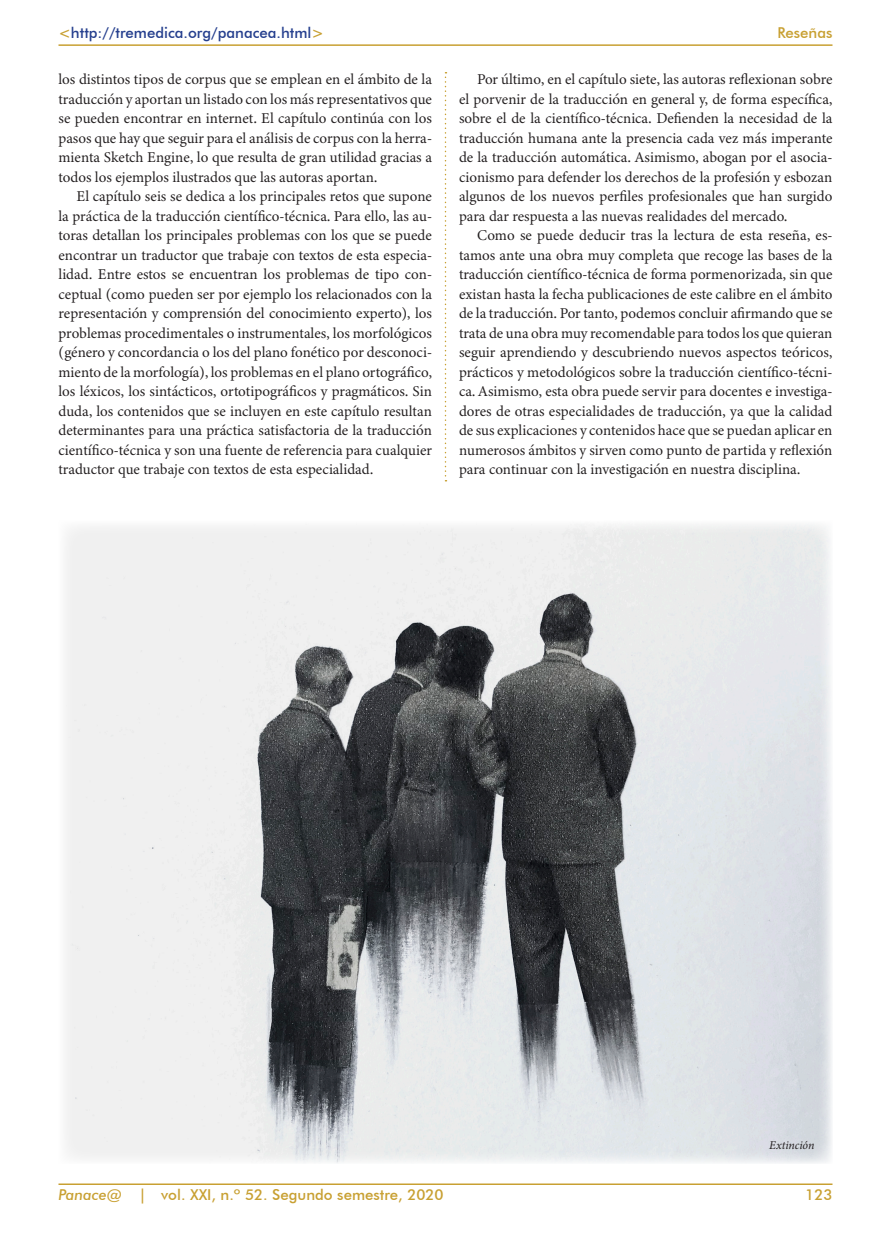
<style>
.page{position:relative;width:891px;height:1260px;background:#fff}
.page>*{position:absolute;margin:0;border:0;box-sizing:border-box;transform-origin:0 0}
.t1{font:15px/19.5px "Minion 3";letter-spacing:-.005em;color:#231f20;text-align:justify}
.t2{font:500 15px "Futura BT";color:#c8a032}
.t3{font:500 15px "Futura BT";color:#253f8e}
.Nombre_del_grabado{font:italic 12px "Minion Pro";color:#231f20}
.s1{color:#c8a032}
.s2{font-style:italic}
</style>
<div class="page">
<hr style="left:58px;top:1184px;width:774px;height:1px;background:#c8a032">
<hr style="left:58px;top:44px;width:774px;height:2px;background:#c8a032">
<svg style="left:445px;top:72px;width:2px;height:410px"></svg>
<img style="left:66px;top:524px;width:766px;height:639px">
<p class="t3" style="left:58px;top:24px;width:267px"><span class="s1">&lt;</span>http://tremedica.org/panacea.html<span class="s1">&gt;</span></p>
<p class="t2" style="left:777px;top:24px;width:57px">Reseñas</p>
<p class="t1" style="left:58px;top:69px;width:375px">los distintos tipos de corpus que se emplean en el ámbito de la traducción y aportan un listado con los más representativos que se pueden encontrar en internet. El capítulo continúa con los pasos que hay que seguir para el análisis de corpus con la herra&shy;mienta Sketch Engine, lo que resulta de gran utilidad gracias a todos los ejemplos ilustrados que las autoras aportan.</p>
<p class="t1" style="left:58px;top:186px;width:375px;text-indent:18px">El capítulo seis se dedica a los principales retos que supone la práctica de la traducción científico-técnica. Para ello, las au&shy;toras detallan los principales problemas con los que se puede encontrar un traductor que trabaje con textos de esta especia&shy;lidad. Entre estos se encuentran los problemas de tipo con&shy;ceptual (como pueden ser por ejemplo los relacionados con la representación y comprensión del conocimiento experto), los problemas procedimentales o instrumentales, los morfológicos (género y concordancia o los del plano fonético por desconoci&shy;miento de la morfología), los problemas en el plano ortográfico, los léxicos, los sintácticos, ortotipográficos y pragmáticos. Sin duda, los contenidos que se incluyen en este capítulo resultan determinantes para una práctica satisfactoria de la traducción científico-técnica y son una fuente de referencia para cualquier traductor que trabaje con textos de esta especialidad.</p>
<p class="t1" style="left:459px;top:69px;width:375px;text-indent:18px">Por último, en el capítulo siete, las autoras reflexionan sobre el porvenir de la traducción en general y, de forma específica, sobre el de la científico-técnica. Defienden la necesidad de la traducción humana ante la presencia cada vez más imperante de la traducción automática. Asimismo, abogan por el asocia&shy;cionismo para defender los derechos de la profesión y esbozan algunos de los nuevos perfiles profesionales que han surgido para dar respuesta a las nuevas realidades del mercado.</p>
<p class="t1" style="left:459px;top:225px;width:375px;text-indent:18px">Como se puede deducir tras la lectura de esta reseña, es&shy;tamos ante una obra muy completa que recoge las bases de la traducción científico-técnica de forma pormenorizada, sin que existan hasta la fecha publicaciones de este calibre en el ámbito de la traducción. Por tanto, podemos concluir afirmando que se trata de una obra muy recomendable para todos los que quieran seguir aprendiendo y descubriendo nuevos aspectos teóricos, prácticos y metodológicos sobre la traducción científico-técni&shy;ca. Asimismo, esta obra puede servir para docentes e investiga&shy;dores de otras especialidades de traducción, ya que la calidad de sus explicaciones y contenidos hace que se puedan aplicar en numerosos ámbitos y sirven como punto de partida y reflexión para continuar con la investigación en nuestra disciplina.</p>
<p class="Nombre_del_grabado" style="left:769px;top:1137px;width:47px">Extinción</p>
<p class="t2" style="left:58px;top:1186px;width:387px"><span class="s2">Panace@</span> | vol. XXI, n.º 52. Segundo semestre, 2020</p>
<p class="t2" style="left:805px;top:1186px;width:29px">123</p>
</div>
